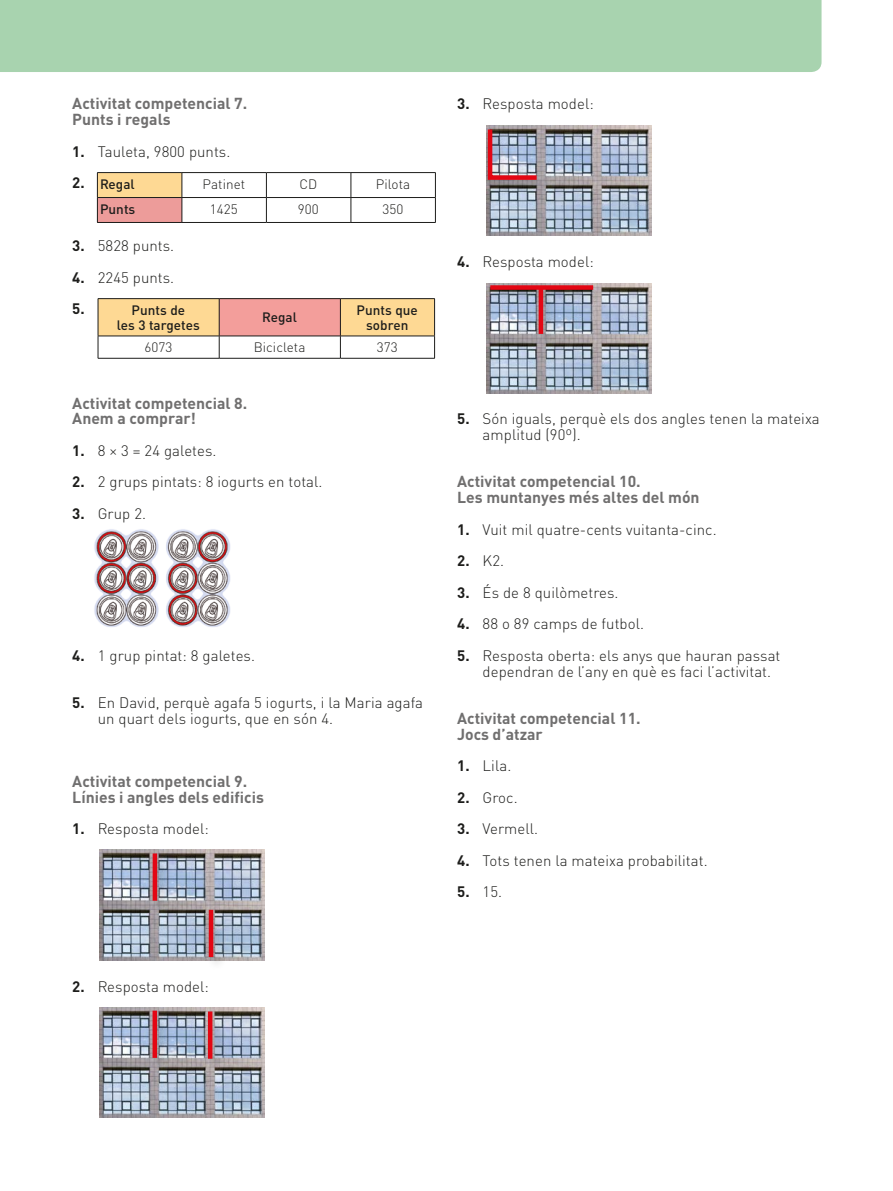
<style>
.page{position:relative;width:893px;height:1191px;background:#fff}
.page>*{position:absolute;margin:0;border:0;box-sizing:border-box;transform-origin:0 0}
.t1{font:700 15.75px "DINOT";color:#706f6f}
.t2{font:300 15px/15.8px "DINOT";letter-spacing:.005em;color:#1d1d1b}
.t3{font:700 15px "DINOT";color:#1d1d1b}
.t4{font:500 13.5px/15px "DINOT";letter-spacing:.005em;color:#1d1d1b;text-align:center}
.t5{font:300 13.5px "DINOT";letter-spacing:.005em;color:#1d1d1b}
.s1{font-weight:700}
</style>
<div class="page">
<div style="left:0;top:0;width:821px;height:72px;background:#a8d3af"></div>
<hr style="left:98px;top:298px;width:121px;height:1px;background:#1d1d1b">
<hr style="left:219px;top:298px;width:121px;height:1px;background:#1d1d1b">
<hr style="left:340px;top:298px;width:95px;height:1px;background:#1d1d1b">
<svg style="left:98px;top:299px;width:337px;height:59px"></svg>
<hr style="left:98px;top:358px;width:121px;height:1px;background:#1d1d1b">
<hr style="left:219px;top:358px;width:121px;height:1px;background:#1d1d1b">
<hr style="left:340px;top:358px;width:95px;height:1px;background:#1d1d1b">
<div style="left:97px;top:173px;width:85px;height:24px;background:#fed994"></div>
<div style="left:97px;top:197px;width:85px;height:25px;background:#ed9c9a"></div>
<hr style="left:97px;top:172px;width:85px;height:1px;background:#1d1d1b">
<hr style="left:182px;top:172px;width:84px;height:1px;background:#1d1d1b">
<hr style="left:266px;top:172px;width:85px;height:1px;background:#1d1d1b">
<hr style="left:351px;top:172px;width:85px;height:1px;background:#1d1d1b">
<hr style="left:97px;top:197px;width:85px;height:1px;background:#1d1d1b">
<svg style="left:97px;top:173px;width:1px;height:49px"></svg>
<hr style="left:182px;top:197px;width:84px;height:1px;background:#1d1d1b">
<svg style="left:182px;top:173px;width:1px;height:49px"></svg>
<hr style="left:266px;top:197px;width:85px;height:1px;background:#1d1d1b">
<svg style="left:266px;top:173px;width:1px;height:49px"></svg>
<hr style="left:351px;top:197px;width:85px;height:1px;background:#1d1d1b">
<svg style="left:351px;top:173px;width:1px;height:49px"></svg>
<svg style="left:435px;top:173px;width:1px;height:49px"></svg>
<hr style="left:97px;top:222px;width:85px;height:1px;background:#1d1d1b">
<hr style="left:182px;top:222px;width:84px;height:1px;background:#1d1d1b">
<hr style="left:266px;top:222px;width:85px;height:1px;background:#1d1d1b">
<hr style="left:351px;top:222px;width:85px;height:1px;background:#1d1d1b">
<img style="left:94px;top:529px;width:136px;height:98px">
<img style="left:99px;top:850px;width:166px;height:110px">
<img style="left:486px;top:126px;width:166px;height:110px">
<img style="left:99px;top:1007px;width:166px;height:110px">
<img style="left:486px;top:283px;width:166px;height:110px">
<div style="left:486px;top:128px;width:64px;height:66px;background:#1d1d1b;opacity:.2"></div>
<svg style="left:486px;top:125px;width:55px;height:57px;background:#a28a97"></svg>
<div style="left:489px;top:283px;width:118px;height:21px;background:#1d1d1b;opacity:.2"></div>
<div style="left:490px;top:285px;width:103px;height:5px;background:#e30613"></div>
<div style="left:536px;top:285px;width:21px;height:63px;background:#1d1d1b;opacity:.2"></div>
<hr style="left:539px;top:287px;width:4px;height:47px;background:#e30613">
<div style="left:150px;top:851px;width:21px;height:63px;background:#1d1d1b;opacity:.2"></div>
<hr style="left:153px;top:853px;width:4px;height:47px;background:#e30613">
<div style="left:207px;top:908px;width:21px;height:62px;background:#1d1d1b;opacity:.2"></div>
<hr style="left:209px;top:909px;width:4px;height:48px;background:#e30613">
<div style="left:206px;top:1009px;width:21px;height:63px;background:#1d1d1b;opacity:.2"></div>
<hr style="left:208px;top:1011px;width:4px;height:47px;background:#e30613">
<div style="left:150px;top:1009px;width:21px;height:62px;background:#1d1d1b;opacity:.2"></div>
<hr style="left:153px;top:1010px;width:4px;height:47px;background:#e30613">
<p class="t1" style="left:72px;top:93px;width:177px">Activitat competencial 7.</p>
<p class="t1" style="left:72px;top:109px;width:100px">Punts i regals</p>
<p class="t2" style="left:72px;top:143px;width:160px"><span class="s1">1.</span> Tauleta, 9800 punts.</p>
<p class="t3" style="left:72px;top:173px;width:14px">2.</p>
<p class="t4" style="left:100px;top:176px;width:36px">Regal</p>
<p class="t5" style="left:203px;top:176px;width:44px">Patinet</p>
<p class="t5" style="left:299px;top:176px;width:19px">CD</p>
<p class="t5" style="left:376px;top:176px;width:36px">Pilota</p>
<p class="t4" style="left:100px;top:201px;width:37px">Punts</p>
<p class="t5" style="left:210px;top:201px;width:29px">1425</p>
<p class="t5" style="left:298px;top:201px;width:22px">900</p>
<p class="t5" style="left:382px;top:201px;width:22px">350</p>
<p class="t2" style="left:72px;top:238px;width:103px"><span class="s1">3.</span> 5828 punts.</p>
<p class="t2" style="left:72px;top:269px;width:103px"><span class="s1">4.</span> 2245 punts.</p>
<p class="t3" style="left:72px;top:299px;width:14px">5.</p>
<p class="t4" style="left:117px;top:302px;width:85px">Punts de<br>les 3 targetes</p>
<p class="t4" style="left:262px;top:309px;width:36px">Regal</p>
<p class="t4" style="left:357px;top:302px;width:63px">Punts que sobren</p>
<p class="t5" style="left:144px;top:339px;width:29px">6073</p>
<p class="t5" style="left:254px;top:339px;width:53px">Bicicleta</p>
<p class="t5" style="left:377px;top:339px;width:22px">373</p>
<p class="t1" style="left:72px;top:393px;width:177px">Activitat competencial 8.</p>
<p class="t1" style="left:72px;top:408px;width:125px">Anem a comprar!</p>
<p class="t2" style="left:72px;top:442px;width:146px"><span class="s1">1.</span> 8 × 3 = 24 galetes.</p>
<p class="t2" style="left:72px;top:474px;width:252px"><span class="s1">2.</span> 2 grups pintats: 8 iogurts en total.</p>
<p class="t2" style="left:72px;top:505px;width:75px"><span class="s1">3.</span> Grup 2.</p>
<p class="t2" style="left:72px;top:647px;width:184px"><span class="s1">4.</span> 1 grup pintat: 8 galetes.</p>
<p class="t2" style="left:98px;top:694px;width:327px;text-indent:-26px"><span class="s1">5.</span> En David, perquè agafa 5 iogurts, i la Maria agafa un quart dels iogurts, que en són 4.</p>
<p class="t1" style="left:72px;top:771px;width:177px">Activitat competencial 9.</p>
<p class="t1" style="left:72px;top:786px;width:193px">Línies i angles dels edificis</p>
<p class="t2" style="left:72px;top:820px;width:138px"><span class="s1">1.</span> Resposta model:</p>
<p class="t2" style="left:72px;top:978px;width:138px"><span class="s1">2.</span> Resposta model:</p>
<p class="t2" style="left:457px;top:96px;width:138px"><span class="s1">3.</span> Resposta model:</p>
<p class="t2" style="left:457px;top:253px;width:138px"><span class="s1">4.</span> Resposta model:</p>
<p class="t2" style="left:483px;top:411px;width:338px;text-indent:-26px"><span class="s1">5.</span> Són iguals, perquè els dos angles tenen la mateixa amplitud (90º).</p>
<p class="t1" style="left:457px;top:471px;width:185px">Activitat competencial 10.</p>
<p class="t1" style="left:457px;top:487px;width:244px">Les muntanyes més altes del món</p>
<p class="t2" style="left:457px;top:521px;width:261px"><span class="s1">1.</span> Vuit mil quatre-cents vuitanta-cinc.</p>
<p class="t2" style="left:457px;top:553px;width:49px"><span class="s1">2.</span> K2.</p>
<p class="t2" style="left:457px;top:584px;width:163px"><span class="s1">3.</span> És de 8 quilòmetres.</p>
<p class="t2" style="left:457px;top:616px;width:188px"><span class="s1">4.</span> 88 o 89 camps de futbol.</p>
<p class="t2" style="left:483px;top:647px;width:299px;text-indent:-26px"><span class="s1">5.</span> Resposta oberta: els anys que hauran passat dependran de l’any en què es faci l’activitat.</p>
<p class="t1" style="left:457px;top:708px;width:185px">Activitat competencial 11.</p>
<p class="t1" style="left:457px;top:723px;width:87px">Jocs d’atzar</p>
<p class="t2" style="left:457px;top:757px;width:56px"><span class="s1">1.</span> Lila.</p>
<p class="t2" style="left:457px;top:789px;width:62px"><span class="s1">2.</span> Groc.</p>
<p class="t2" style="left:457px;top:820px;width:83px"><span class="s1">3.</span> Vermell.</p>
<p class="t2" style="left:457px;top:852px;width:252px"><span class="s1">4.</span> Tots tenen la mateixa probabilitat.</p>
<p class="t2" style="left:457px;top:883px;width:47px"><span class="s1">5.</span> 15.</p>
</div>
